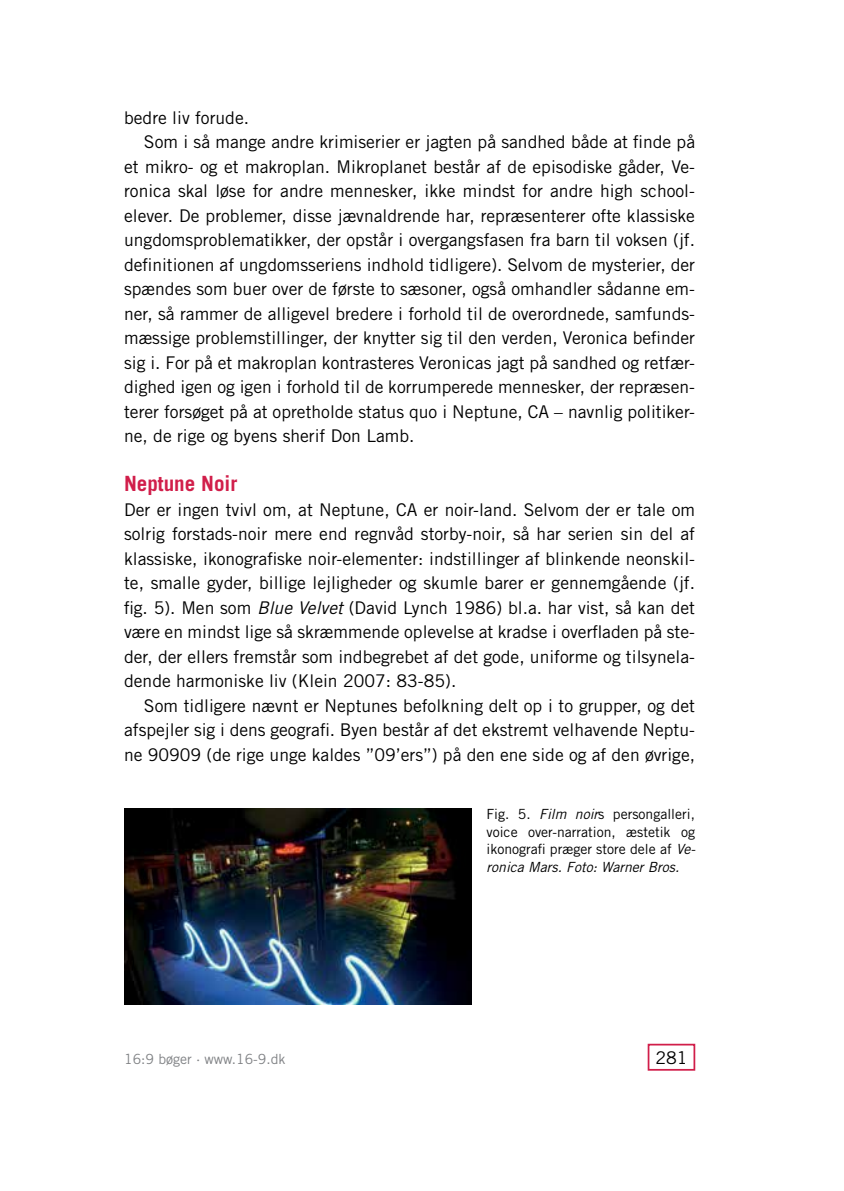
<style>
.page{position:relative;width:844px;height:1191px;background:#fff}
.page>*{position:absolute;margin:0;border:0;box-sizing:border-box;transform-origin:0 0}
.t1{font:700 21px "Trade Gothic LT Std";color:#d11e4a}
.t2{font:17.5px "Trade Gothic LT Std";color:#000}
.t3{font:14px/17.5px "Trade Gothic LT Std";color:#000;text-align:justify}
.t4{font:14px "Trade Gothic LT Std";color:#808285}
.s1{font-style:italic}
</style>
<div class="page">
<div style="left:647px;top:1043px;width:48px;height:27px;border:2px solid #d11e4a"></div>
<img style="left:124px;top:809px;width:347px;height:195px">
<p class="t2" style="left:124px;top:107px;width:126px">bedre liv forude.</p>
<p class="t2" style="left:144px;top:131px;width:552px">Som i så mange andre krimiserier er jagten på sandhed både at finde på</p>
<p class="t2" style="left:124px;top:156px;width:572px">et mikro- og et makroplan. Mikroplanet består af de episodiske gåder, Ve-</p>
<p class="t2" style="left:124px;top:180px;width:572px">ronica skal løse for andre mennesker, ikke mindst for andre high school-</p>
<p class="t2" style="left:124px;top:205px;width:572px">elever. De problemer, disse jævnaldrende har, repræsenterer ofte klassiske</p>
<p class="t2" style="left:124px;top:229px;width:572px">ungdomsproblematikker, der opstår i overgangsfasen fra barn til voksen (jf.</p>
<p class="t2" style="left:124px;top:254px;width:572px">definitionen af ungdomsseriens indhold tidligere). Selvom de mysterier, der</p>
<p class="t2" style="left:124px;top:278px;width:572px">spændes som buer over de første to sæsoner, også omhandler sådanne em-</p>
<p class="t2" style="left:124px;top:303px;width:572px">ner, så rammer de alligevel bredere i forhold til de overordnede, samfunds-</p>
<p class="t2" style="left:124px;top:327px;width:572px">mæssige problemstillinger, der knytter sig til den verden, Veronica befinder</p>
<p class="t2" style="left:124px;top:352px;width:572px">sig i. For på et makroplan kontrasteres Veronicas jagt på sandhed og retfær-</p>
<p class="t2" style="left:124px;top:376px;width:572px">dighed igen og igen i forhold til de korrumperede mennesker, der repræsen-</p>
<p class="t2" style="left:124px;top:401px;width:572px">terer forsøget på at opretholde status quo i Neptune, CA – navnlig politiker-</p>
<p class="t2" style="left:124px;top:425px;width:292px">ne, de rige og byens sherif Don Lamb.</p>
<p class="t1" style="left:124px;top:471px;width:115px">Neptune Noir</p>
<p class="t2" style="left:124px;top:499px;width:572px">Der er ingen tvivl om, at Neptune, CA er noir-land. Selvom der er tale om</p>
<p class="t2" style="left:124px;top:523px;width:572px">solrig forstads-noir mere end regnvåd storby-noir, så har serien sin del af</p>
<p class="t2" style="left:124px;top:548px;width:572px">klassiske, ikonografiske noir-elementer: indstillinger af blinkende neonskil-</p>
<p class="t2" style="left:124px;top:572px;width:572px">te, smalle gyder, billige lejligheder og skumle barer er gennemgående (jf.</p>
<p class="t2" style="left:124px;top:597px;width:572px">fig. 5). Men som <span class="s1">Blue Velvet</span> (David Lynch 1986) bl.a. har vist, så kan det</p>
<p class="t2" style="left:124px;top:621px;width:572px">være en mindst lige så skræmmende oplevelse at kradse i overfladen på ste-</p>
<p class="t2" style="left:124px;top:646px;width:572px">der, der ellers fremstår som indbegrebet af det gode, uniforme og tilsynela-</p>
<p class="t2" style="left:124px;top:670px;width:333px">dende harmoniske liv (Klein 2007: 83-85).</p>
<p class="t2" style="left:144px;top:695px;width:552px">Som tidligere nævnt er Neptunes befolkning delt op i to grupper, og det</p>
<p class="t2" style="left:124px;top:719px;width:572px">afspejler sig i dens geografi. Byen består af det ekstremt velhavende Neptu-</p>
<p class="t2" style="left:124px;top:744px;width:572px">ne 90909 (de rige unge kaldes ”09’ers”) på den ene side og af den øvrige,</p>
<p class="t3" style="left:486px;top:805px;width:210px">Fig. 5. <span class="s1">Film noir</span>s persongalleri, voice over-narration, æstetik og ikonografi præger store dele af <span class="s1">Ve&shy;ronica Mars. Foto: Warner Bros.</span></p>
<p class="t4" style="left:124px;top:1050px;width:163px">16:9 bøger · www.16-9.dk</p>
<p class="t2" style="left:655px;top:1046px;width:34px">281</p>
</div>
